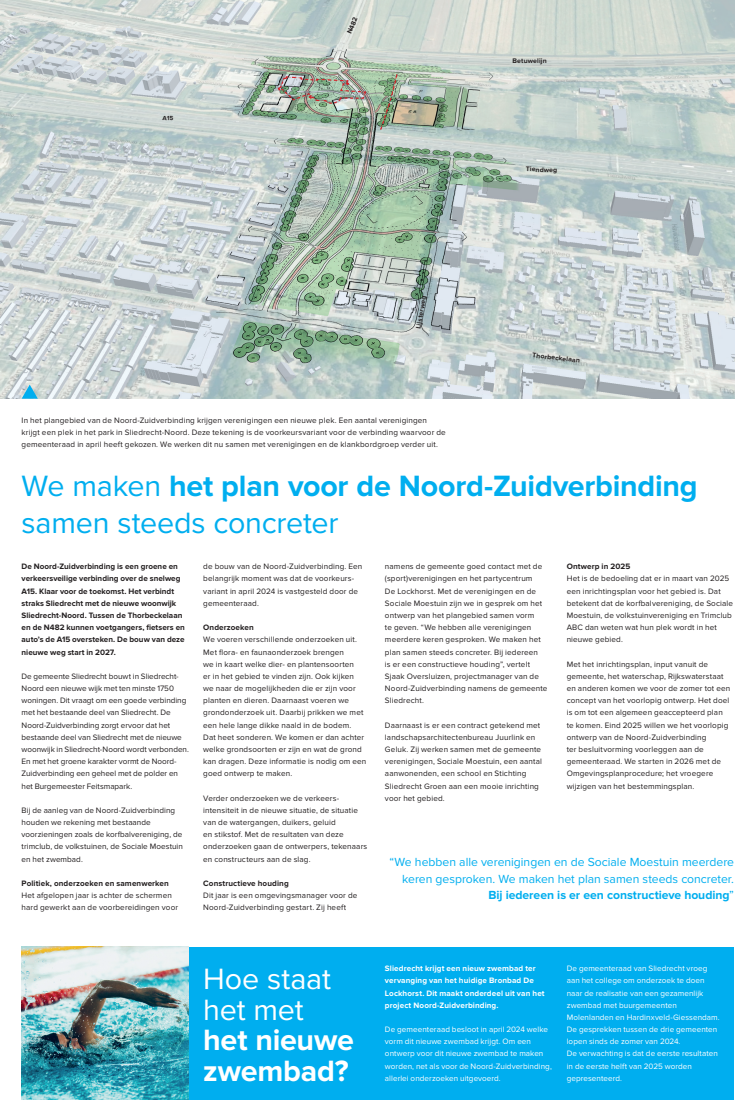
<style>
.page{position:relative;width:749px;height:1106px;background:#fff}
.page>*{position:absolute;margin:0;border:0;box-sizing:border-box;transform-origin:0 0}
.t1{font:700 30.4px/36.5px "Proxima Nova";letter-spacing:-.005em;color:#00aeef}
.t2{font:700 30.4px/30.4px "Proxima Nova";letter-spacing:-.01em;color:#fff}
.t3{font:30.4px/30.4px "Proxima Nova";letter-spacing:-.005em;color:#fff}
.t4{font:12.2px/16.2px "Proxima Nova";color:#00aeef;text-align:right}
.t5{font:8.1px/12.2px "Proxima Nova";letter-spacing:.015em;color:#231f20}
.t6{font:8.1px/12.2px "Proxima Nova";letter-spacing:.005em;color:#fff}
.t7{font:8.1px/12.2px "Proxima Nova";letter-spacing:-.005em;color:#231f20}
.t8{font:700 8.1px/12.2px "Proxima Nova";letter-spacing:.005em;color:#231f20}
.t9{font:700 8.1px/12.2px "Proxima Nova";letter-spacing:.01em;color:#fff}
.t10{font:700 6.9px "Proxima Nova";letter-spacing:.02em;color:#231f20}
.s1{font-weight:400}
.s2{font-weight:700}
</style>
<div class="page">
<div style="left:189px;top:946px;width:544px;height:153px;background:#00aeef"></div>
<img style="left:22px;top:946px;width:167px;height:153px">
<img style="left:0;top:0;width:733px;height:399px">
<svg style="left:379px;top:73px;width:19px;height:58px"></svg>
<img style="left:277px;top:76px;width:90px;height:28px">
<svg style="left:22px;top:384px;width:16px;height:15px"></svg>
<svg style="left:162px;top:115px;width:11px;height:5px"></svg>
<p class="t10" style="left:345px;top:32px;width:19px;rotate:-68deg">N482</p>
<p class="t10" style="left:414px;top:328px;width:35px;rotate:-80deg">Lijsterweg</p>
<p class="t5" style="left:22px;top:414px;width:425px">In het plangebied van de Noord-Zuidverbinding krijgen verenigingen een nieuwe plek. Een aantal verenigingen krijgt een plek in het park in Sliedrecht-Noord. Deze tekening is de voorkeursvariant voor de verbinding waarvoor de gemeenteraad in april heeft gekozen. We werken dit nu samen met verenigingen en de klankbordgroep verder uit.</p>
<p class="t10" style="left:512px;top:57px;width:36px">Betuwelijn</p>
<p class="t10" style="left:525px;top:165px;width:33px;rotate:2deg">Tiendweg</p>
<p class="t10" style="left:533px;top:351px;width:49px;rotate:7deg">Thorbeckelaan</p>
<h1 class="t1" style="left:22px;top:468px;width:677px"><span class="s1">We maken</span> het plan voor de Noord-Zuidverbinding <span class="s1">samen steeds concreter</span></h1>
<p class="t8" style="left:22px;top:560px;width:165px">De Noord-Zuidverbinding is een groene en verkeersveilige verbinding over de snelweg A15. Klaar voor de toekomst. Het verbindt straks Sliedrecht met de nieuwe woonwijk Sliedrecht-Noord. Tussen de Thorbeckelaan en de N482 kunnen voetgangers, fietsers en auto’s de A15 oversteken. De bouw van deze nieuwe weg start in 2027.</p>
<p class="t7" style="left:22px;top:670px;width:169px">De gemeente Sliedrecht bouwt in Sliedrecht-Noord een nieuwe wijk met ten minste 1750 woningen. Dit vraagt om een goede verbinding met het bestaande deel van Sliedrecht. De Noord-Zuidverbinding zorgt ervoor dat het bestaande deel van Sliedrecht met de nieuwe woonwijk in Sliedrecht-Noord wordt verbonden.<br>En met het groene karakter vormt de Noord-Zuidverbinding een geheel met de polder en het Burgemeester Feitsmapark.</p>
<p class="t5" style="left:22px;top:804px;width:163px">Bij de aanleg van de Noord-Zuidverbinding houden we rekening met bestaande voorzieningen zoals de korfbalvereniging, de trimclub, de volkstuinen, de Sociale Moestuin en het zwembad.</p>
<p class="t8" style="left:22px;top:877px;width:149px">Politiek, onderzoeken en samenwerken</p>
<p class="t5" style="left:22px;top:889px;width:158px">Het afgelopen jaar is achter de schermen hard gewerkt aan de voorbereidingen voor</p>
<p class="t5" style="left:203px;top:560px;width:161px">de bouw van de Noord-Zuidverbinding. Een belangrijk moment was dat de voorkeurs&shy;variant in april 2024 is vastgesteld door de gemeenteraad.</p>
<p class="t8" style="left:203px;top:621px;width:52px">Onderzoeken</p>
<p class="t5" style="left:203px;top:633px;width:164px">We voeren verschillende onderzoeken uit.<br>Met flora- en faunaonderzoek brengen<br>we in kaart welke dier- en plantensoorten<br>er in het gebied te vinden zijn. Ook kijken we naar de mogelijkheden die er zijn voor planten en dieren. Daarnaast voeren we grondonderzoek uit. Daarbij prikken we met een hele lange dikke naald in de bodem.<br>Dat heet sonderen. We komen er dan achter welke grondsoorten er zijn en wat de grond kan dragen. Deze informatie is nodig om een goed ontwerp te maken.</p>
<p class="t5" style="left:203px;top:792px;width:165px">Verder onderzoeken we de verkeers&shy;intensiteit in de nieuwe situatie, de situatie van de watergangen, duikers, geluid<br>en stikstof. Met de resultaten van deze onderzoeken gaan de ontwerpers, tekenaars en constructeurs aan de slag.</p>
<p class="t8" style="left:203px;top:877px;width:87px">Constructieve houding</p>
<p class="t5" style="left:203px;top:889px;width:156px">Dit jaar is een omgevingsmanager voor de<br>Noord-Zuidverbinding gestart. Zij heeft</p>
<p class="t5" style="left:385px;top:560px;width:164px">namens de gemeente goed contact met de (sport)verenigingen en het partycentrum<br>De Lockhorst. Met de verenigingen en de Sociale Moestuin zijn we in gesprek om het ontwerp van het plangebied samen vorm<br>te geven. “We hebben alle verenigingen meerdere keren gesproken. We maken het plan samen steeds concreter. Bij iedereen<br>is er een constructieve houding”, vertelt Sjaak Oversluizen, projectmanager van de Noord-Zuidverbinding namens de gemeente Sliedrecht.</p>
<p class="t5" style="left:385px;top:719px;width:158px">Daarnaast is er een contract getekend met landschapsarchitectenbureau Juurlink en Geluk. Zij werken samen met de gemeente verenigingen, Sociale Moestuin, een aantal aanwonenden, een school en Stichting Sliedrecht Groen aan een mooie inrichting voor het gebied.</p>
<p class="t8" style="left:566px;top:560px;width:65px">Ontwerp in 2025</p>
<p class="t5" style="left:566px;top:572px;width:168px">Het is de bedoeling dat er in maart van 2025 een inrichtingsplan voor het gebied is. Dat betekent dat de korfbalvereniging, de Sociale Moestuin, de volkstuinvereniging en Trimclub ABC dan weten wat hun plek wordt in het nieuwe gebied.</p>
<p class="t5" style="left:566px;top:658px;width:165px">Met het inrichtingsplan, input vanuit de gemeente, het waterschap, Rijkswaterstaat en anderen komen we voor de zomer tot een concept van het voorlopig ontwerp. Het doel is om tot een algemeen geaccepteerd plan te komen. Eind 2025 willen we het voorlopig ontwerp van de Noord-Zuidverbinding<br>ter besluitvorming voorleggen aan de gemeenteraad. We starten in 2026 met de Omgevingsplanprocedure; het vroegere wijzigen van het bestemmingsplan.</p>
<h2 class="t4" style="left:389px;top:854px;width:346px">“We hebben alle verenigingen en de Sociale Moestuin meerdere keren gesproken. We maken het plan samen steeds concreter.<br><span class="s2">Bij iedereen is er een constructieve houding</span>”</h2>
<h1 class="t3" style="left:203px;top:964px;width:129px">Hoe staat het met</h1>
<h1 class="t2" style="left:203px;top:1025px;width:152px">het nieuwe zwembad?</h1>
<p class="t9" style="left:385px;top:962px;width:161px">Sliedrecht krijgt een nieuw zwembad ter vervanging van het huidige Bronbad De Lockhorst. Dit maakt onderdeel uit van het project Noord-Zuidverbinding.</p>
<p class="t6" style="left:385px;top:1023px;width:168px">De gemeenteraad besloot in april 2024 welke vorm dit nieuwe zwembad krijgt. Om een ontwerp voor dit nieuwe zwembad te maken worden, net als voor de Noord-Zuidverbinding, allerlei onderzoeken uitgevoerd.</p>
<p class="t6" style="left:566px;top:962px;width:154px">De gemeenteraad van Sliedrecht vroeg aan het college om onderzoek te doen naar de realisatie van een gezamenlijk zwembad met buurgemeenten Molenlanden en Hardinxveld-Giessendam.<br>De gesprekken tussen de drie gemeenten lopen sinds de zomer van 2024.<br>De verwachting is dat de eerste resultaten in de eerste helft van 2025 worden gepresenteerd.</p>
</div>
